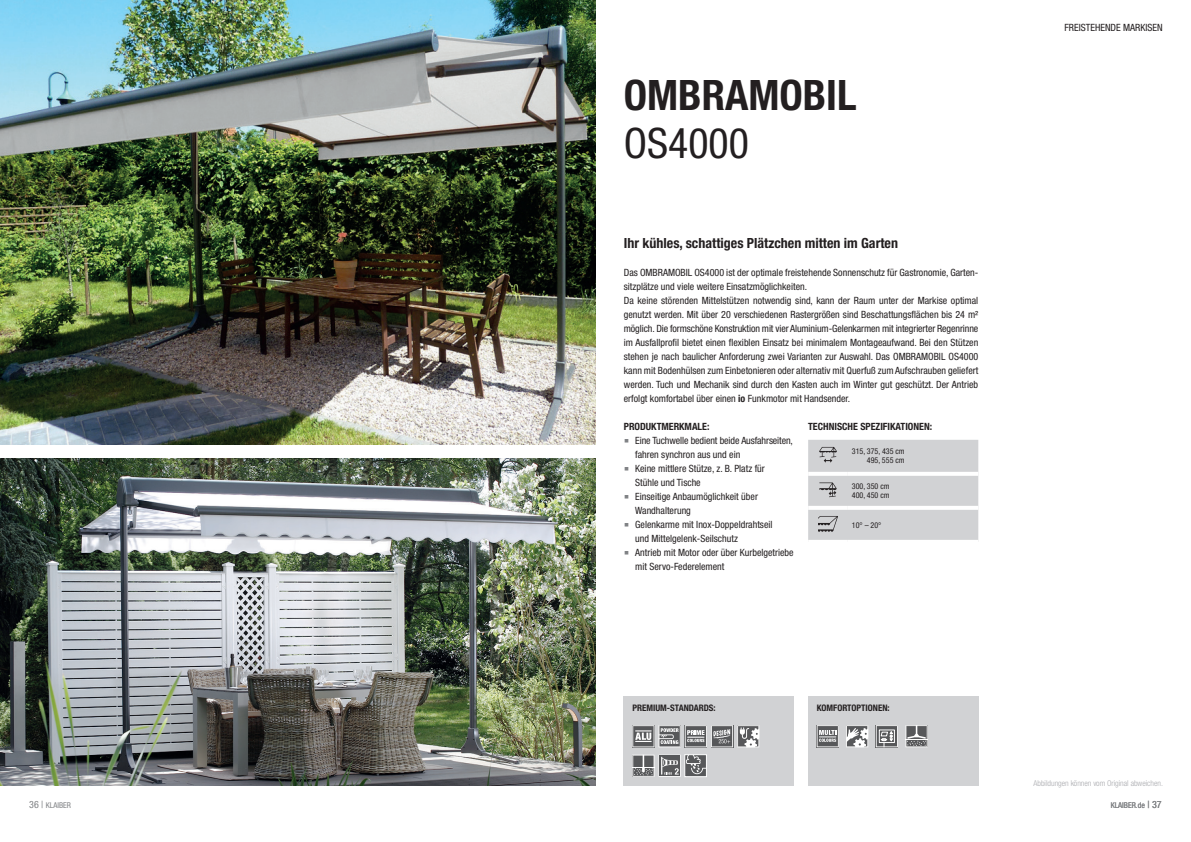
<style>
.page{position:relative;width:1191px;height:842px;background:#fff}
.page>*{position:absolute;margin:0;border:0;box-sizing:border-box;transform-origin:0 0}
.t1{font:700 condensed 42px "Helvetica Neue LT Std";color:#231f20}
.t2{font:condensed 42px "Helvetica Neue LT Std";color:#231f20}
.t3{font:700 condensed 14px "Helvetica Neue LT Std";color:#231f20}
.t4{font:condensed 10px/14px "Helvetica Neue LT Std";color:#231f20}
.t5{font:700 condensed 10px "Helvetica Neue LT Std";color:#231f20}
.t6{font:700 condensed 9px "Helvetica Neue LT Std";color:#231f20}
.t7{font:condensed 8px/9px "Helvetica Neue LT Std";color:#231f20;text-align:right}
.t8{font:300 condensed 8px "Helvetica Neue LT Std";color:#a8a9ad}
.t9{font:condensed 8px "Helvetica Neue LT Std";color:#808285}
.s1{font-weight:700}
.s2{font-family:"Verdana";font-stretch:normal;font-size:16px;color:#808285}
.s3{font-size:10px}
</style>
<div class="page">
<div style="left:624px;top:696px;width:170px;height:89px;background:#d1d2d4"></div>
<div style="left:808px;top:696px;width:170px;height:89px;background:#d1d2d4"></div>
<img style="left:0;top:0;width:595px;height:444px">
<img style="left:0;top:458px;width:595px;height:327px">
<svg style="left:632px;top:725px;width:127px;height:22px"></svg>
<svg style="left:875px;top:725px;width:23px;height:22px"></svg>
<svg style="left:816px;top:725px;width:22px;height:22px"></svg>
<svg style="left:846px;top:725px;width:22px;height:22px"></svg>
<svg style="left:905px;top:725px;width:22px;height:22px"></svg>
<div style="left:684px;top:754px;width:23px;height:23px;background:#57585a;border:1px solid #fff"></div>
<svg style="left:686px;top:755px;width:20px;height:19px"></svg>
<svg style="left:632px;top:755px;width:48px;height:22px"></svg>
<svg style="left:808px;top:440px;width:170px;height:100px;background:#d2d3d5"></svg>
<h1 class="t1" style="left:624px;top:70px;width:234px">OMBRAMOBIL</h1>
<h1 class="t2" style="left:624px;top:119px;width:126px">OS4000</h1>
<h2 class="t3" style="left:624px;top:235px;width:276px">Ihr kühles, schattiges Plätzchen mitten im Garten</h2>
<p class="t4" style="left:624px;top:265px;width:356px">Das OMBRAMOBIL OS4000 ist der optimale freistehende Sonnenschutz für Gastronomie, Garten&shy;sitzplätze und viele weitere Einsatzmöglichkeiten.<br>Da keine störenden Mittelstützen notwendig sind, kann der Raum unter der Markise optimal genutzt werden. Mit über 20 verschiedenen Rastergrößen sind Beschattungsflächen bis 24 m² möglich. Die formschöne Konstruktion mit vier Aluminium-Gelenkarmen mit integrierter Regenrinne im Ausfallprofil bietet einen flexiblen Einsatz bei minimalem Montageaufwand. Bei den Stützen stehen je nach baulicher Anforderung zwei Varianten zur Auswahl. Das OMBRAMOBIL OS4000 kann mit Bodenhülsen zum Einbetonieren oder alternativ mit Querfuß zum Aufschrauben geliefert werden. Tuch und Mechanik sind durch den Kasten auch im Winter gut geschützt. Der Antrieb erfolgt komfortabel über einen <span class="s1">io</span> Funkmotor mit Handsender.</p>
<p class="t5" style="left:624px;top:420px;width:87px">PRODUKTMERKMALE:</p>
<p class="t4" style="left:635px;top:433px;width:159px;text-indent:-11px"><span class="s2">▪</span> Eine Tuchwelle bedient beide Ausfahrseiten, fahren synchron aus und ein</p>
<p class="t4" style="left:635px;top:461px;width:131px;text-indent:-11px"><span class="s2">▪</span> Keine mittlere Stütze, z. B. Platz für<br>Stühle und Tische</p>
<p class="t4" style="left:635px;top:489px;width:124px;text-indent:-11px"><span class="s2">▪</span> Einseitige Anbaumöglichkeit über<br>Wandhalterung</p>
<p class="t4" style="left:635px;top:517px;width:139px;text-indent:-11px"><span class="s2">▪</span> Gelenkarme mit Inox-Doppeldrahtseil und Mittelgelenk-Seilschutz</p>
<p class="t4" style="left:635px;top:545px;width:160px;text-indent:-11px"><span class="s2">▪</span> Antrieb mit Motor oder über Kurbelgetriebe mit Servo-Federelement</p>
<p class="t5" style="left:808px;top:420px;width:125px">TECHNISCHE SPEZIFIKATIONEN:</p>
<p class="t7" style="left:852px;top:447px;width:54px">315, 375, 435 cm<br>495, 555 cm</p>
<p class="t7" style="left:852px;top:482px;width:39px;text-align:left">300, 350 cm<br>400, 450 cm</p>
<p class="t7" style="left:852px;top:520px;width:31px">10° – 20°</p>
<p class="t6" style="left:632px;top:702px;width:85px">PREMIUM-STANDARDS:</p>
<p class="t6" style="left:816px;top:702px;width:74px">KOMFORTOPTIONEN:</p>
<p class="t4" style="left:1064px;top:21px;width:100px">FREISTEHENDE MARKISEN</p>
<p class="t8" style="left:1033px;top:778px;width:131px">Abbildungen können vom Original abweichen.</p>
<p class="t9" style="left:29px;top:801px;width:43px"><span class="s3">36 |</span> KLAIBER</p>
<p class="t9" style="left:1110px;top:801px;width:52px">KLAIBER.de <span class="s3">| 37</span></p>
</div>
